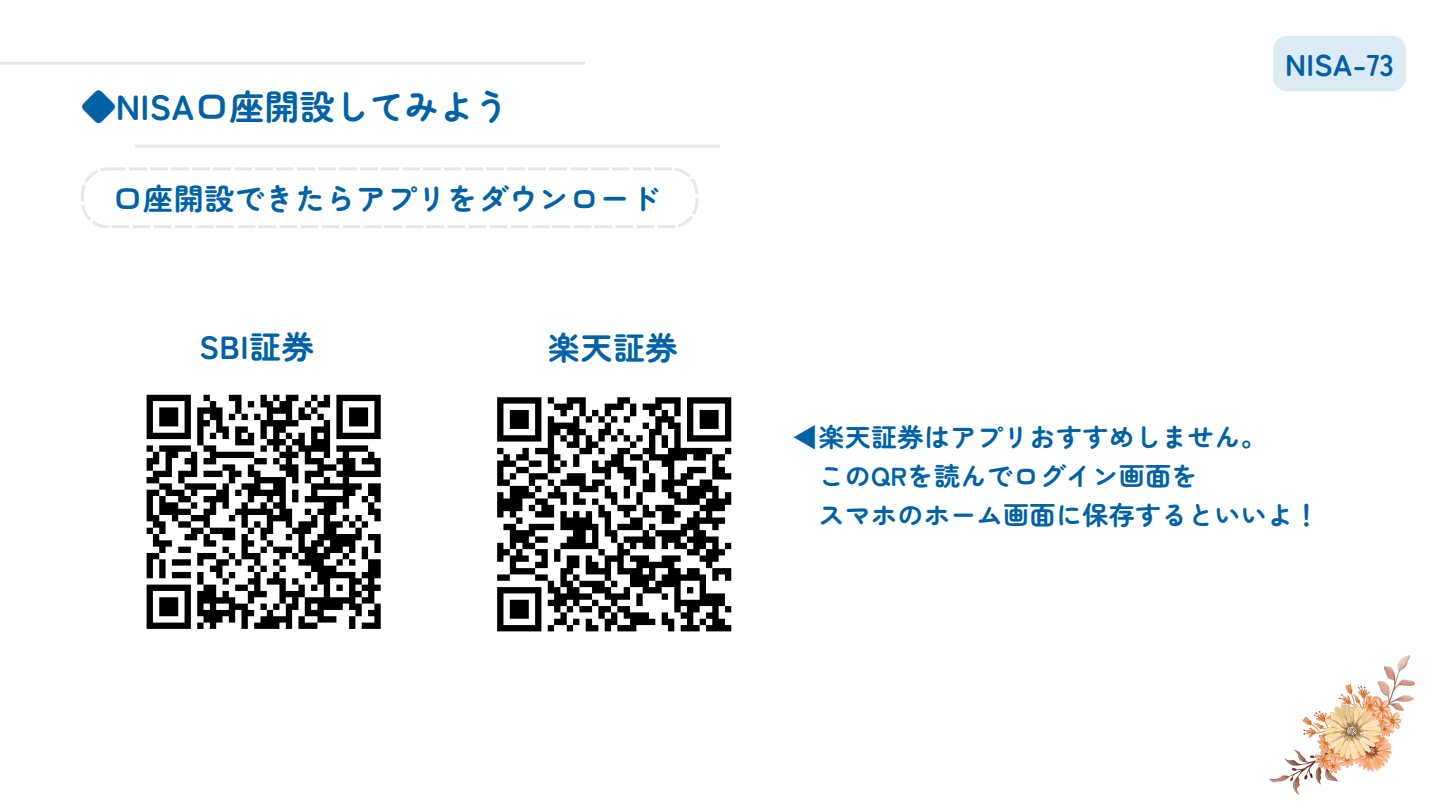
<style>
.page{position:relative;width:1440px;height:810px;background:#fff}
.page>*{position:absolute;margin:0;border:0;box-sizing:border-box;transform-origin:0 0}
.t1{font:700 35px "Zen Maru Gothic";color:#0061a7}
.t2{font:700 32.1px "Zen Maru Gothic";letter-spacing:.015em;color:#0061a7}
.t3{font:700 30px "Zen Maru Gothic";letter-spacing:.015em;color:#0061a7}
.t4{font:700 26px "Zen Maru Gothic";letter-spacing:.015em;color:#0061a7}
.s1{font-family:"Noto Sans CJ Ksc"}
</style>
<div class="page">
<svg style="left:146px;top:394px;width:235px;height:235px"></svg>
<svg style="left:497px;top:397px;width:235px;height:235px"></svg>
<img style="left:1270px;top:656px;width:144px;height:139px">
<hr style="left:135px;top:145px;width:585px;height:3px;background:#e7e7e7">
<hr style="left:0;top:62px;width:585px;height:3px;background:#e7e7e7">
<div style="left:1273px;top:36px;width:133px;height:55px;background:#dceaf4;border-radius:14px"></div>
<svg style="left:81px;top:167px;width:617px;height:61px"></svg>
<p class="t1" style="left:81px;top:79px;width:430px">◆NISA口座開設してみよう</p>
<h1 class="t3" style="left:113px;top:175px;width:549px">口座開設できたらアプリをダウンロード</h1>
<h1 class="t2" style="left:199px;top:321px;width:116px">SBI証券</h1>
<p class="t2" style="left:548px;top:323px;width:131px">楽天証券</p>
<h3 class="t3" style="left:1285px;top:41px;width:110px">NISA-73</h3>
<p class="t4" style="left:792px;top:417px;width:476px"><span class="s1">◀</span>楽天証券はアプリおすすめしません。</p>
<p class="t4" style="left:818px;top:456px;width:381px">このQRを読んでログイン画面を</p>
<h4 class="t4" style="left:818px;top:495px;width:503px">スマホのホーム画面に保存するといいよ！</h4>
</div>
